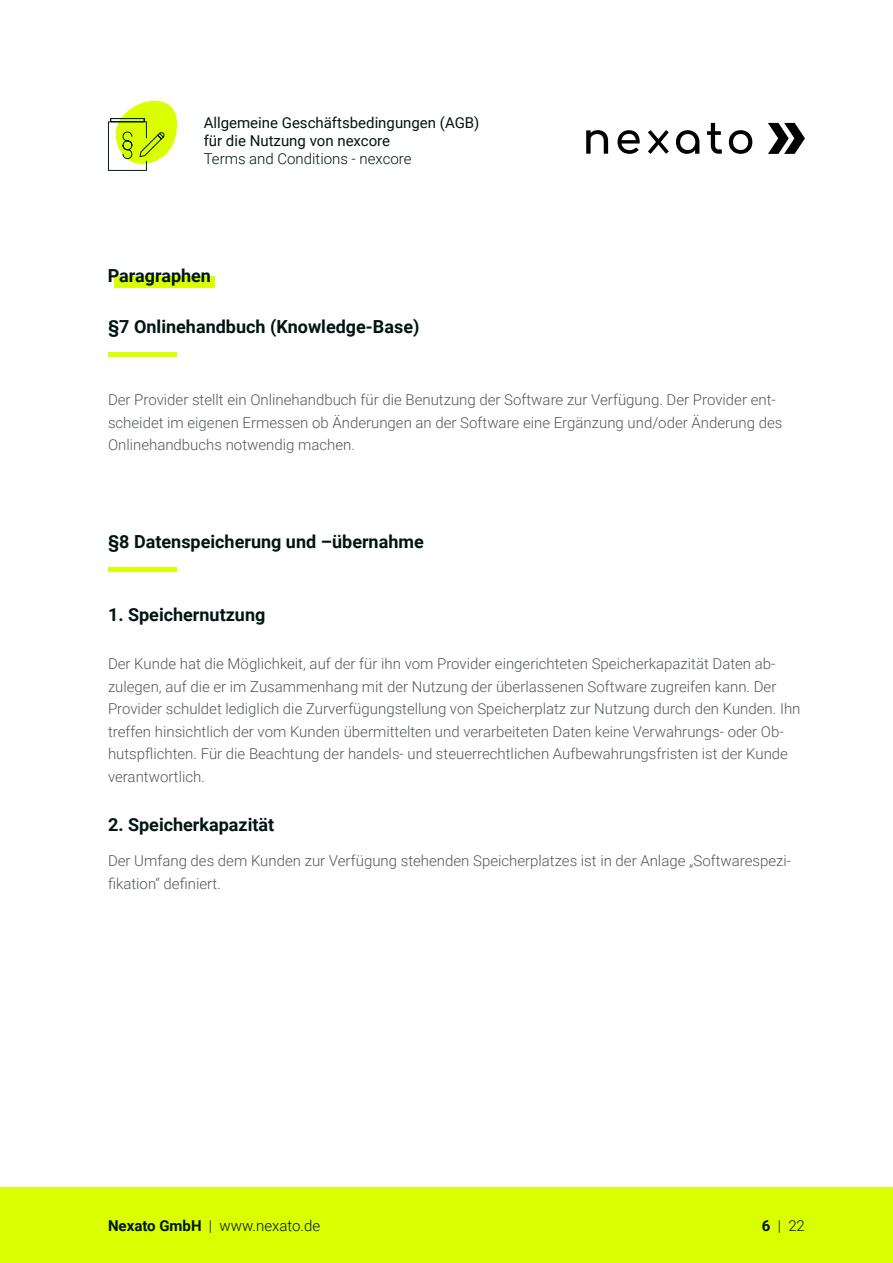
<style>
.page{position:relative;width:893px;height:1263px;background:#fff}
.page>*{position:absolute;margin:0;border:0;box-sizing:border-box;transform-origin:0 0}
.Headline_-_Paragraph{font:700 18px "Roboto";color:#001511}
.Subheadline_-_Absatz{font:700 18px "Roboto";color:#001511}
.Headline_-_Paragraph-2{font:300 15px/22.5px "Roboto";color:#535758}
.t1{font:15px/18px "Roboto";color:#001511}
.t2{font:300 15px "Roboto";color:#001511}
.s1{font-weight:700}
</style>
<div class="page">
<div style="left:0;top:1187px;width:893px;height:76px;background:#d9ff00"></div>
<div style="left:114px;top:276px;width:101px;height:12px;background:#d9ff00"></div>
<svg style="left:768px;top:123px;width:37px;height:31px"></svg>
<svg style="left:586px;top:130px;width:22px;height:24px"></svg>
<svg style="left:617px;top:130px;width:23px;height:24px"></svg>
<svg style="left:676px;top:130px;width:23px;height:24px"></svg>
<svg style="left:707px;top:123px;width:15px;height:31px"></svg>
<svg style="left:729px;top:130px;width:23px;height:24px"></svg>
<svg style="left:648px;top:130px;width:21px;height:24px"></svg>
<svg style="left:108px;top:100px;width:70px;height:71px"></svg>
<div style="left:108px;top:352px;width:68px;height:5px;background:#d9ff00"></div>
<div style="left:108px;top:567px;width:68px;height:5px;background:#d9ff00"></div>
<p class="t1" style="left:204px;top:113px;width:277px">Allgemeine Geschäftsbedingungen (AGB) für die Nutzung von nexcore</p>
<p class="t2" style="left:204px;top:148px;width:209px">Terms and Conditions - nexcore</p>
<p class="Headline_-_Paragraph" style="left:108px;top:263px;width:105px">Paragraphen</p>
<p class="Headline_-_Paragraph" style="left:108px;top:314px;width:313px">§7 Onlinehandbuch (Knowledge-Base)</p>
<p class="Headline_-_Paragraph-2" style="left:108px;top:388px;width:676px">Der Provider stellt ein Onlinehandbuch für die Benutzung der Software zur Verfügung. Der Provider ent&shy;scheidet im eigenen Ermessen ob Änderungen an der Software eine Ergänzung und/oder Änderung des<br>Onlinehandbuchs notwendig machen.</p>
<p class="Headline_-_Paragraph" style="left:108px;top:529px;width:317px">§8 Datenspeicherung und –übernahme</p>
<p class="Headline_-_Paragraph" style="left:108px;top:602px;width:159px">1. Speichernutzung</p>
<p class="Headline_-_Paragraph-2" style="left:108px;top:652px;width:694px">Der Kunde hat die Möglichkeit, auf der für ihn vom Provider eingerichteten Speicherkapazität Daten ab&shy;zulegen, auf die er im Zusammenhang mit der Nutzung der überlassenen Software zugreifen kann. Der Provider schuldet lediglich die Zurverfügungstellung von Speicherplatz zur Nutzung durch den Kunden. Ihn treffen hinsichtlich der vom Kunden übermittelten und verarbeiteten Daten keine Verwahrungs- oder Ob&shy;hutspflichten. Für die Beachtung der handels- und steuerrechtlichen Aufbewahrungsfristen ist der Kunde verantwortlich.</p>
<p class="Subheadline_-_Absatz" style="left:108px;top:812px;width:168px">2. Speicherkapazität</p>
<p class="Headline_-_Paragraph-2" style="left:108px;top:849px;width:685px">Der Umfang des dem Kunden zur Verfügung stehenden Speicherplatzes ist in der Anlage „Softwarespezi&shy;fikation“ definiert.</p>
<p class="t2" style="left:108px;top:1215px;width:214px"><span class="s1">Nexato GmbH</span> | www.nexato.de</p>
<p class="t2" style="left:762px;top:1215px;width:45px"><span class="s1">6</span> | 22</p>
</div>
